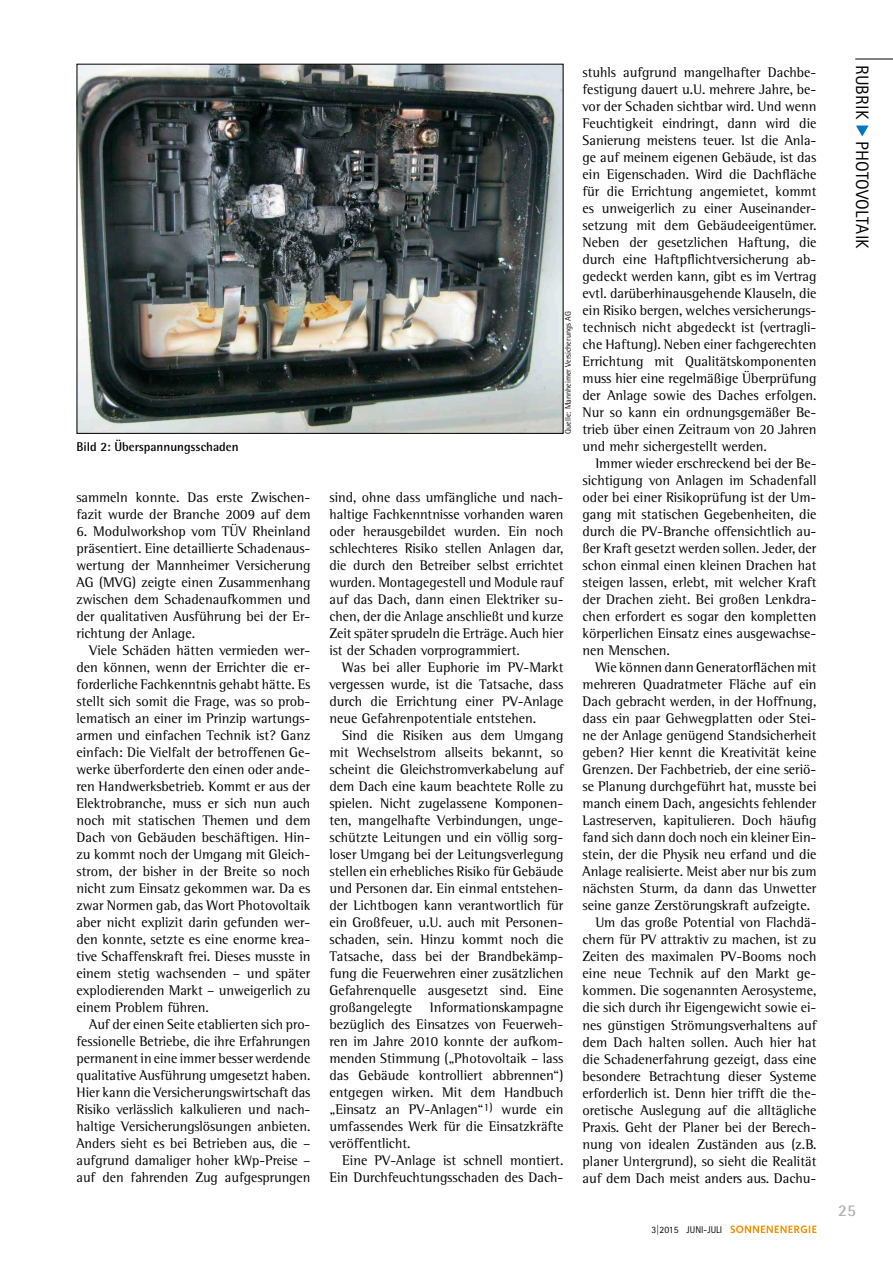
<style>
.page{position:relative;width:893px;height:1263px;background:#fff}
.page>*{position:absolute;margin:0;border:0;box-sizing:border-box;transform-origin:0 0}
.t1{font:18px "Rotis Sans Serif Std";letter-spacing:.01em;color:#000}
.t2{font:700 16.5px "Rotis Semi Sans Std";color:#b0b2b5}
.t3{font:14.25px/17px "Rotis Semi Serif Std";color:#000;text-align:justify}
.t4{font:700 12.75px "Rotis Semi Sans Std";color:#000}
.t5{font:9.75px "Rotis Sans Serif Std";color:#000}
.t6{font:8.25px "Rotis Semi Sans Std";color:#000}
.s1{color:#0076bc}
</style>
<div class="page">
<svg style="left:730px;top:1225px;width:86px;height:8px"></svg>
<hr style="left:855px;top:59px;width:38px;height:1px;background:#000">
<img style="left:79px;top:66px;width:482px;height:366px">
<svg style="left:856px;top:125px;width:13px;height:12px"></svg>
<p class="t4" style="left:77px;top:439px;width:164px">Bild 2: Überspannungsschaden</p>
<p class="t3" style="left:77px;top:488px;width:235px">sammeln konnte. Das erste Zwischen&shy;fazit wurde der Branche 2009 auf dem</p>
<p class="t3" style="left:77px;top:522px;width:235px">6. Modulworkshop vom TÜV Rheinland präsentiert. Eine detaillierte Schadenaus&shy;wertung der Mannheimer Versicherung AG (MVG) zeigte einen Zusammenhang zwischen dem Schadenaufkommen und der qualitativen Ausführung bei der Er&shy;richtung der Anlage.</p>
<p class="t3" style="left:77px;top:642px;width:235px;text-indent:13px">Viele Schäden hätten vermieden wer&shy;den können, wenn der Errichter die er&shy;forderliche Fachkenntnis gehabt hätte. Es stellt sich somit die Frage, was so prob&shy;lematisch an einer im Prinzip wartungs&shy;armen und einfachen Technik ist? Ganz einfach: Die Vielfalt der betroffenen Ge&shy;werke überforderte den einen oder ande&shy;ren Handwerksbetrieb. Kommt er aus der Elektrobranche, muss er sich nun auch noch mit statischen Themen und dem Dach von Gebäuden beschäftigen. Hin&shy;zu kommt noch der Umgang mit Gleich&shy;strom, der bisher in der Breite so noch nicht zum Einsatz gekommen war. Da es zwar Normen gab, das Wort Photovoltaik aber nicht explizit darin gefunden wer&shy;den konnte, setzte es eine enorme krea&shy;tive Schaffenskraft frei. Dieses musste in einem stetig wachsenden – und später explodierenden Markt – unweigerlich zu einem Problem führen.</p>
<p class="t3" style="left:77px;top:1016px;width:235px;text-indent:13px">Auf der einen Seite etablierten sich pro&shy;fessionelle Betriebe, die ihre Erfahrungen permanent in eine immer besser werdende qualitative Ausführung umgesetzt haben.<br>Hier kann die Versicherungswirtschaft das Risiko verlässlich kalkulieren und nach&shy;haltige Versicherungslösungen anbieten.<br>Anders sieht es bei Betrieben aus, die – aufgrund damaliger hoher kWp-Preise – auf den fahrenden Zug aufgesprungen</p>
<p class="t6" style="left:563px;top:434px;width:124px;rotate:-90deg">Quelle: Mannheimer Versicherungs AG</p>
<p class="t3" style="left:330px;top:488px;width:235px">sind, ohne dass umfängliche und nach&shy;haltige Fachkenntnisse vorhanden waren oder herausgebildet wurden. Ein noch schlechteres Risiko stellen Anlagen dar, die durch den Betreiber selbst errichtet wurden. Montagegestell und Module rauf auf das Dach, dann einen Elektriker su&shy;chen, der die Anlage anschließt und kurze Zeit später sprudeln die Erträge. Auch hier ist der Schaden vorprogrammiert.</p>
<p class="t3" style="left:330px;top:659px;width:235px;text-indent:13px">Was bei aller Euphorie im PV-Markt vergessen wurde, ist die Tatsache, dass durch die Errichtung einer PV-Anlage neue Gefahrenpotentiale entstehen.</p>
<p class="t3" style="left:330px;top:727px;width:235px;text-indent:13px">Sind die Risiken aus dem Umgang mit Wechselstrom allseits bekannt, so scheint die Gleichstromverkabelung auf dem Dach eine kaum beachtete Rolle zu spielen. Nicht zugelassene Komponen&shy;ten, mangelhafte Verbindungen, unge&shy;schützte Leitungen und ein völlig sorg&shy;loser Umgang bei der Leitungsverlegung stellen ein erhebliches Risiko für Gebäude und Personen dar. Ein einmal entstehen&shy;der Lichtbogen kann verantwortlich für ein Großfeuer, u.U. auch mit Personen&shy;schaden, sein. Hinzu kommt noch die Tatsache, dass bei der Brandbekämp&shy;fung die Feuerwehren einer zusätzlichen Gefahrenquelle ausgesetzt sind. Eine großangelegte Informationskampagne bezüglich des Einsatzes von Feuerweh&shy;ren im Jahre 2010 konnte der aufkom&shy;menden Stimmung („Photovoltaik – lass das Gebäude kontrolliert abbrennen“) entgegen wirken. Mit dem Handbuch „Einsatz an PV-Anlagen“<sup>1)</sup> wurde ein umfassendes Werk für die Einsatzkräfte veröffentlicht.</p>
<p class="t3" style="left:330px;top:1152px;width:235px;text-align:right">Eine PV-Anlage ist schnell montiert.<br>Ein Durchfeuchtungsschaden des Dach-</p>
<p class="t3" style="left:583px;top:63px;width:235px">stuhls aufgrund mangelhafter Dachbe&shy;festigung dauert u.U. mehrere Jahre, be&shy;vor der Schaden sichtbar wird. Und wenn Feuchtigkeit eindringt, dann wird die Sanierung meistens teuer. Ist die Anla&shy;ge auf meinem eigenen Gebäude, ist das ein Eigenschaden. Wird die Dachfläche für die Errichtung angemietet, kommt es unweigerlich zu einer Auseinander&shy;setzung mit dem Gebäudeeigentümer.<br>Neben der gesetzlichen Haftung, die durch eine Haftpflichtversicherung ab&shy;gedeckt werden kann, gibt es im Vertrag evtl. darüberhinausgehende Klauseln, die ein Risiko bergen, welches versicherungs&shy;technisch nicht abgedeckt ist (vertragli&shy;che Haftung). Neben einer fachgerechten Errichtung mit Qualitätskomponenten muss hier eine regelmäßige Überprüfung der Anlage sowie des Daches erfolgen.<br>Nur so kann ein ordnungsgemäßer Be&shy;trieb über einen Zeitraum von 20 Jahren und mehr sichergestellt werden.</p>
<p class="t3" style="left:583px;top:455px;width:235px;text-indent:13px">Immer wieder erschreckend bei der Be&shy;sichtigung von Anlagen im Schadenfall oder bei einer Risikoprüfung ist der Um&shy;gang mit statischen Gegebenheiten, die durch die PV-Branche offensichtlich au&shy;ßer Kraft gesetzt werden sollen. Jeder, der schon einmal einen kleinen Drachen hat steigen lassen, erlebt, mit welcher Kraft der Drachen zieht. Bei großen Lenkdra&shy;chen erfordert es sogar den kompletten körperlichen Einsatz eines ausgewachse&shy;nen Menschen.</p>
<p class="t3" style="left:595px;top:659px;width:223px">Wie können dann Generatorflächen mit</p>
<p class="t3" style="left:583px;top:676px;width:235px">mehreren Quadratmeter Fläche auf ein</p>
<p class="t3" style="left:583px;top:693px;width:235px">Dach gebracht werden, in der Hoffnung,</p>
<p class="t3" style="left:583px;top:710px;width:235px">dass ein paar Gehwegplatten oder Stei-</p>
<p class="t3" style="left:583px;top:727px;width:235px">ne der Anlage genügend Standsicherheit</p>
<p class="t3" style="left:583px;top:744px;width:235px">geben? Hier kennt die Kreativität keine</p>
<p class="t3" style="left:583px;top:761px;width:235px">Grenzen. Der Fachbetrieb, der eine seriö-</p>
<p class="t3" style="left:583px;top:778px;width:235px">se Planung durchgeführt hat, musste bei</p>
<p class="t3" style="left:583px;top:795px;width:235px">manch einem Dach, angesichts fehlender</p>
<p class="t3" style="left:583px;top:812px;width:235px">Lastreserven, kapitulieren. Doch häufig</p>
<p class="t3" style="left:583px;top:829px;width:235px">fand sich dann doch noch ein kleiner Ein-</p>
<p class="t3" style="left:583px;top:846px;width:235px">stein, der die Physik neu erfand und die</p>
<p class="t3" style="left:583px;top:863px;width:235px">Anlage realisierte. Meist aber nur bis zum</p>
<p class="t3" style="left:583px;top:880px;width:235px">nächsten Sturm, da dann das Unwetter</p>
<p class="t3" style="left:583px;top:897px;width:229px">seine ganze Zerstörungskraft aufzeigte.</p>
<p class="t3" style="left:595px;top:914px;width:223px">Um das große Potential von Flachdä-</p>
<p class="t3" style="left:583px;top:931px;width:235px">chern für PV attraktiv zu machen, ist zu</p>
<p class="t3" style="left:583px;top:948px;width:235px">Zeiten des maximalen PV-Booms noch</p>
<p class="t3" style="left:583px;top:965px;width:235px">eine neue Technik auf den Markt ge-</p>
<p class="t3" style="left:583px;top:982px;width:235px">kommen. Die sogenannten Aerosysteme,</p>
<p class="t3" style="left:583px;top:999px;width:235px">die sich durch ihr Eigengewicht sowie ei-</p>
<p class="t3" style="left:583px;top:1016px;width:235px">nes günstigen Strömungsverhaltens auf</p>
<p class="t3" style="left:583px;top:1033px;width:235px">dem Dach halten sollen. Auch hier hat</p>
<p class="t3" style="left:583px;top:1050px;width:235px">die Schadenerfahrung gezeigt, dass eine</p>
<p class="t3" style="left:583px;top:1067px;width:235px">besondere Betrachtung dieser Systeme</p>
<p class="t3" style="left:583px;top:1084px;width:235px">erforderlich ist. Denn hier trifft die the-</p>
<p class="t3" style="left:583px;top:1101px;width:235px">oretische Auslegung auf die alltägliche</p>
<p class="t3" style="left:583px;top:1118px;width:235px">Praxis. Geht der Planer bei der Berech-</p>
<p class="t3" style="left:583px;top:1135px;width:235px">nung von idealen Zuständen aus (z.B.</p>
<p class="t3" style="left:583px;top:1152px;width:235px">planer Untergrund), so sieht die Realität</p>
<p class="t3" style="left:583px;top:1169px;width:235px">auf dem Dach meist anders aus. Dachu-</p>
<p class="t5" style="left:651px;top:1223px;width:72px">3|2015 JUNI-JULI</p>
<p class="t1" style="left:873px;top:65px;width:186px;rotate:90deg">RU BRI K <span class="s1">◆</span> PHOTOVOLTAI K</p>
<p class="t2" style="left:838px;top:1200px;width:19px">25</p>
</div>
